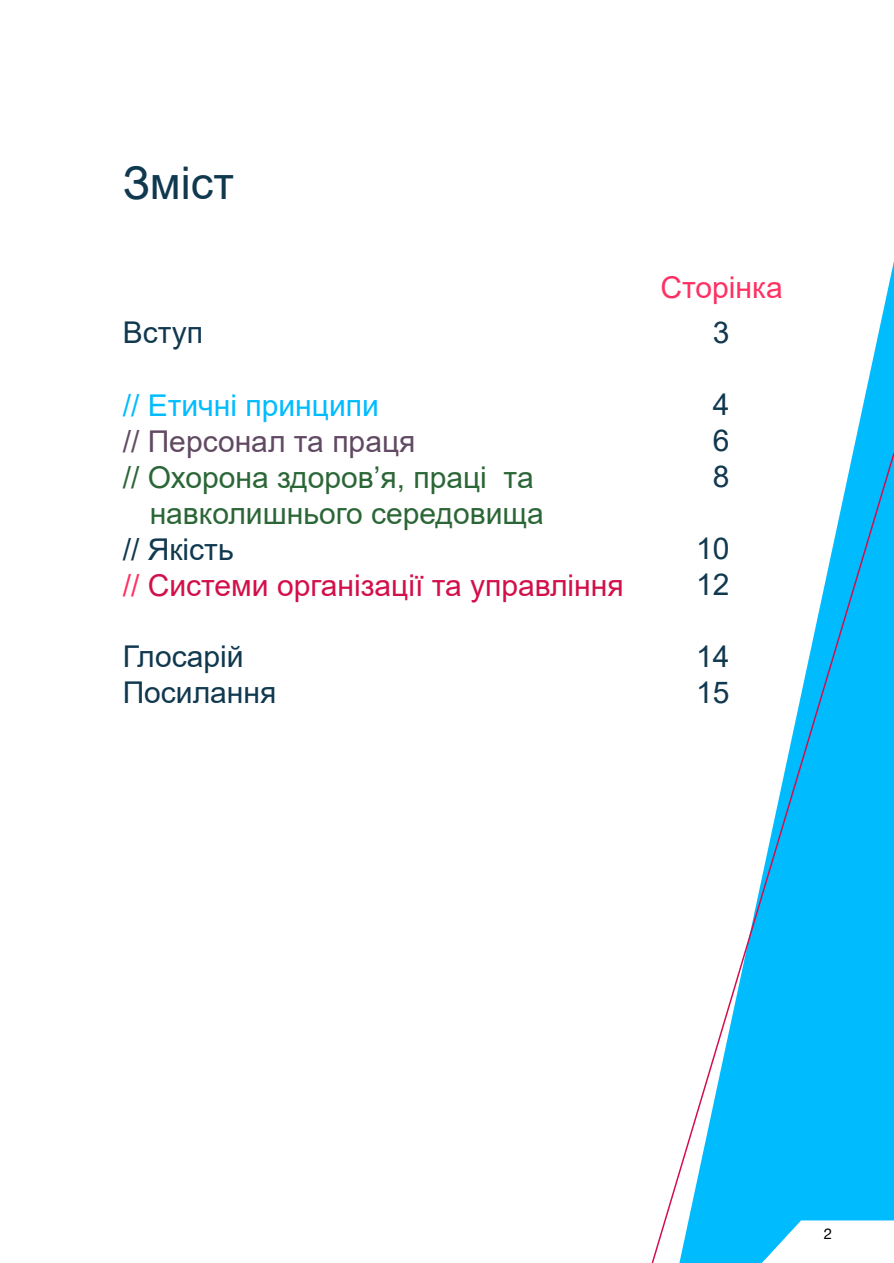
<style>
.page{position:relative;width:894px;height:1263px;background:#fff}
.page>*{position:absolute;margin:0;border:0;box-sizing:border-box;transform-origin:0 0}
.t1{font:45px "Arial";color:#10384f}
.t2{font:30px/36px "Arial";color:#2b6636}
.t3{font:30px/36px "Arial";color:#d30f4b}
.t4{font:30px/36px "Arial";color:#10384f}
.t5{font:30px "Arial";color:#624963}
.t6{font:30px "Arial";color:#00bcff}
.t7{font:30px "Arial";color:#ff3162}
.t8{font:15px "Helvetica Neue LT Com";color:#000}
.s1{color:#10384f}
.s2{color:#ff3162}
</style>
<div class="page">
<svg style="left:853px;top:266px;width:40px;height:185px"></svg>
<svg style="left:651px;top:451px;width:242px;height:812px"></svg>
<svg style="left:761px;top:1220px;width:132px;height:43px"></svg>
<h1 class="t1" style="left:123px;top:152px;width:113px">Зміст</h1>
<p class="t4" style="left:123px;top:314px;width:82px">Вступ</p>
<p class="t6" style="left:123px;top:385px;width:257px">// Етичні принципи</p>
<p class="t5" style="left:123px;top:421px;width:294px">// Персонал та праця</p>
<p class="t2" style="left:150px;top:460px;width:395px;text-indent:-27px">// Охорона здоров’я, праці та навколишнього середовища</p>
<p class="t3" style="left:123px;top:532px;width:502px"><span class="s1">// Якість<br></span><span class="s2">//</span> Системи організації та управління</p>
<p class="t4" style="left:123px;top:638px;width:155px">Глосарій<br>Посилання</p>
<p class="t7" style="left:660px;top:267px;width:124px">Сторінка</p>
<p class="t4" style="left:712px;top:314px;width:18px">3</p>
<p class="t4" style="left:712px;top:386px;width:18px;text-align:justify">4<br>6<br>8</p>
<p class="t4" style="left:696px;top:530px;width:35px">10<br>12</p>
<p class="t4" style="left:696px;top:638px;width:35px">14<br>15</p>
<p class="t8" style="left:823px;top:1224px;width:10px">2</p>
</div>
